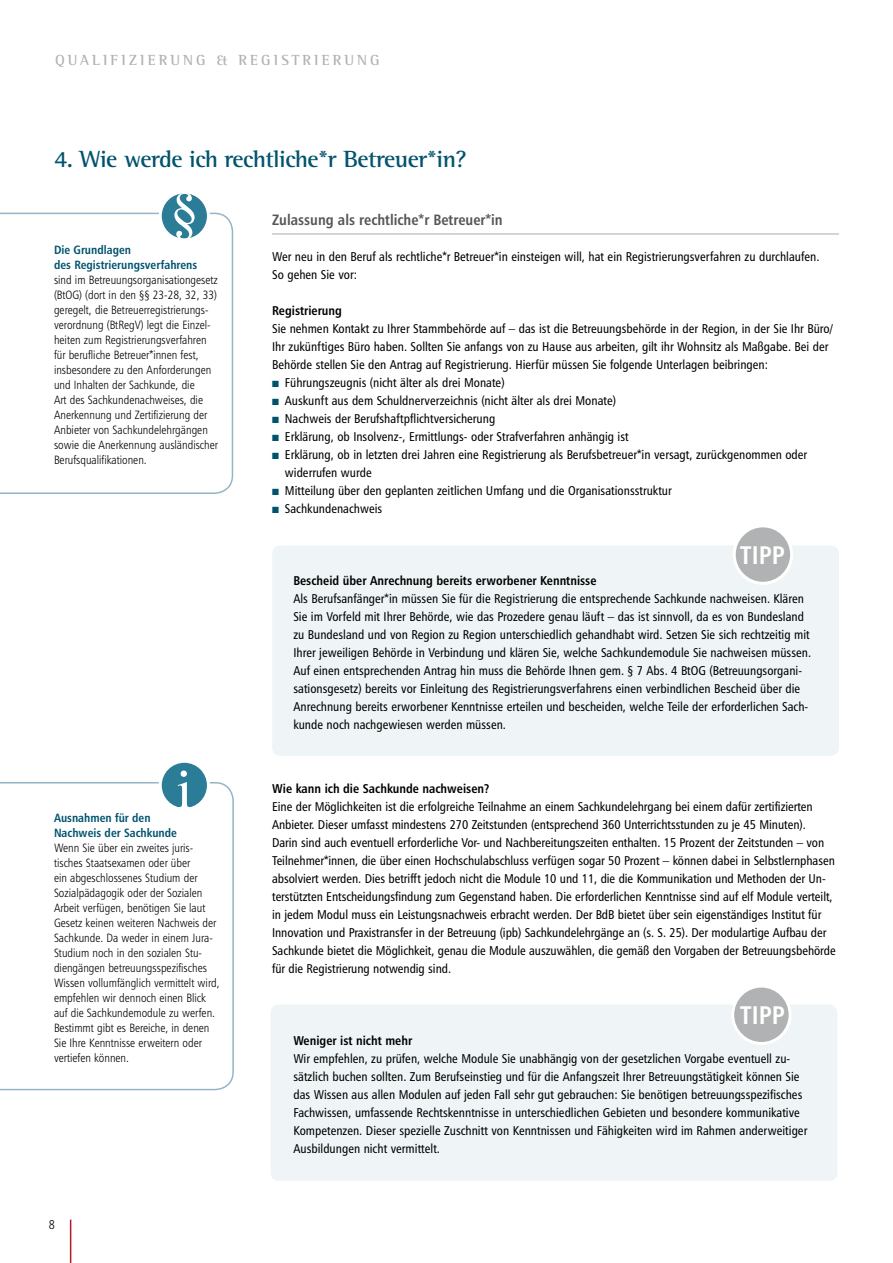
<style>
.page{position:relative;width:893px;height:1263px;background:#fff}
.page>*{position:absolute;margin:0;border:0;box-sizing:border-box;transform-origin:0 0}
.t1{font:57px "Times";color:#fff}
.t2{font:25.5px "Humanist 777 BT Bold Condensed B";color:#fff}
.t3{font:700 24px "Rotis Semi Serif";letter-spacing:-.02em;color:#00536e}
.t4{font:15px "Humanist 777 BT Bold Condensed B";color:#565655}
.t5{font:700 15px "Rotis Semi Serif";letter-spacing:.2em;color:#b1b2b3}
.t6{font:12.75px/18px "Humanist 777 BT Roman Condensed B";color:#000}
.t7{font:12.75px "Humanist 777 BT Bold Condensed B";color:#000}
.t8{font:12.75px "Humanist 777 BT Light Condensed B";color:#000}
.t9{font:12px/15px "Humanist 777 BT Light Condensed B";color:#000}
.t10{font:12px/15px "Humanist 777 BT Bold Condensed B";color:#00536e}
.s1{color:#00536e}
</style>
<div class="page">
<hr style="left:70px;top:1219px;width:1px;height:44px;background:#b51b26">
<div style="left:272px;top:545px;width:567px;height:211px;background:#eff5f6;border-radius:9px"></div>
<div style="left:734px;top:526px;width:58px;height:57px;background:#b1b2b3;border-radius:50%"></div>
<div style="left:733px;top:524px;width:60px;height:61px;border:3px solid #fff;border-radius:50%"></div>
<hr style="left:272px;top:233px;width:567px;height:2px;background:#c5c6c6">
<svg style="left:0;top:213px;width:233px;height:281px"></svg>
<div style="left:160px;top:192px;width:48px;height:48px;background:#2b7c96;border-radius:50%"></div>
<div style="left:159px;top:190px;width:51px;height:52px;border:3px solid #fff;border-radius:50%"></div>
<svg style="left:0;top:782px;width:234px;height:308px"></svg>
<div style="left:160px;top:761px;width:48px;height:48px;background:#2b7c96;border-radius:50%"></div>
<div style="left:159px;top:760px;width:51px;height:51px;border:3px solid #fff;border-radius:50%"></div>
<svg style="left:178px;top:770px;width:13px;height:38px"></svg>
<div style="left:271px;top:1004px;width:566px;height:177px;background:#eff5f6;border-radius:9px"></div>
<div style="left:733px;top:986px;width:57px;height:57px;background:#b1b2b3;border-radius:50%"></div>
<div style="left:731px;top:984px;width:61px;height:61px;border:3px solid #fff;border-radius:50%"></div>
<p class="t5" style="left:55px;top:51px;width:35px">Quali</p>
<p class="t5" style="left:111px;top:51px;width:85px">fizier ung</p>
<p class="t5" style="left:217px;top:51px;width:85px">&amp; Regi stri</p>
<p class="t5" style="left:322px;top:51px;width:48px">er ung</p>
<h3 class="t3" style="left:54px;top:144px;width:414px">4. Wie werde ich rechtliche*r Betreuer*in?</h3>
<h1 class="t1" style="left:170px;top:159px;width:30px">§</h1>
<p class="t10" style="left:54px;top:242px;width:145px">Die Grundlagen<br>des Registrierungsverfahrens</p>
<p class="t9" style="left:54px;top:272px;width:165px">sind im Betreuungsorganisationgesetz (BtOG) (dort in den §§ 23-28, 32, 33) geregelt, die Betreuerregistrierungs&shy;verordnung (BtRegV) legt die Einzel&shy;heiten zum Registrierungsverfahren für berufliche Betreuer*innen fest, insbesondere zu den Anforderungen und Inhalten der Sachkunde, die<br>Art des Sachkundenachweises, die Anerkennung und Zertifizierung der Anbieter von Sachkundelehrgängen sowie die Anerkennung ausländischer Berufsqualifikationen.</p>
<p class="t10" style="left:54px;top:810px;width:124px">Ausnahmen für den<br>Nachweis der Sachkunde</p>
<p class="t9" style="left:54px;top:840px;width:167px">Wenn Sie über ein zweites juris&shy;tisches Staatsexamen oder über<br>ein abgeschlossenes Studium der Sozialpädagogik oder der Sozialen Arbeit verfügen, benötigen Sie laut Gesetz keinen weiteren Nachweis der Sachkunde. Da weder in einem Jura-Studium noch in den sozialen Stu&shy;diengängen betreuungsspezifisches Wissen vollumfänglich vermittelt wird, empfehlen wir dennoch einen Blick auf die Sachkundemodule zu werfen.<br>Bestimmt gibt es Bereiche, in denen Sie Ihre Kenntnisse erweitern oder vertiefen können.</p>
<p class="t8" style="left:49px;top:1217px;width:8px">8</p>
<p class="t4" style="left:272px;top:210px;width:232px">Zulassung als rechtliche*r Betreuer*in</p>
<p class="t6" style="left:272px;top:247px;width:549px">Wer neu in den Beruf als rechtliche*r Betreuer*in einsteigen will, hat ein Registrierungsverfahren zu durchlaufen.<br>So gehen Sie vor:</p>
<p class="t7" style="left:272px;top:302px;width:71px">Registrierung</p>
<p class="t6" style="left:272px;top:319px;width:562px">Sie nehmen Kontakt zu Ihrer Stammbehörde auf – das ist die Betreuungsbehörde in der Region, in der Sie Ihr Büro/<br>Ihr zukünftiges Büro haben. Sollten Sie anfangs von zu Hause aus arbeiten, gilt ihr Wohnsitz als Maßgabe. Bei der<br>Behörde stellen Sie den Antrag auf Registrierung. Hierfür müssen Sie folgende Unterlagen beibringen:</p>
<p class="t6" style="left:272px;top:373px;width:234px"><span class="s1">■</span> Führungszeugnis (nicht älter als drei Monate)</p>
<p class="t6" style="left:272px;top:391px;width:345px"><span class="s1">■</span> Auskunft aus dem Schuldnerverzeichnis (nicht älter als drei Monate)</p>
<p class="t6" style="left:272px;top:409px;width:225px"><span class="s1">■</span> Nachweis der Berufshaftpflichtversicherung</p>
<p class="t6" style="left:272px;top:427px;width:358px"><span class="s1">■</span> Erklärung, ob Insolvenz-, Ermittlungs- oder Strafverfahren anhängig ist</p>
<p class="t6" style="left:285px;top:445px;width:524px;text-indent:-13px"><span class="s1">■</span> Erklärung, ob in letzten drei Jahren eine Registrierung als Berufsbetreuer*in versagt, zurückgenommen oder widerrufen wurde</p>
<p class="t6" style="left:272px;top:481px;width:401px"><span class="s1">■</span> Mitteilung über den geplanten zeitlichen Umfang und die Organisationsstruktur</p>
<p class="t6" style="left:272px;top:499px;width:112px"><span class="s1">■</span> Sachkundenachweis</p>
<h2 class="t2" style="left:740px;top:539px;width:46px">TIPP</h2>
<p class="t7" style="left:293px;top:572px;width:305px">Bescheid über Anrechnung bereits erworbener Kenntnisse</p>
<p class="t6" style="left:293px;top:589px;width:519px">Als Berufsanfänger*in müssen Sie für die Registrierung die entsprechende Sachkunde nachweisen. Klären Sie im Vorfeld mit Ihrer Behörde, wie das Prozedere genau läuft – das ist sinnvoll, da es von Bundesland zu Bundesland und von Region zu Region unterschiedlich gehandhabt wird. Setzen Sie sich rechtzeitig mit Ihrer jeweiligen Behörde in Verbindung und klären Sie, welche Sachkundemodule Sie nachweisen müssen.<br>Auf einen entsprechenden Antrag hin muss die Behörde Ihnen gem. § 7 Abs. 4 BtOG (Betreuungsorgani&shy;sationsgesetz) bereits vor Einleitung des Registrierungsverfahrens einen verbindlichen Bescheid über die Anrechnung bereits erworbener Kenntnisse erteilen und bescheiden, welche Teile der erforderlichen Sach&shy;kunde noch nachgewiesen werden müssen.</p>
<p class="t7" style="left:272px;top:781px;width:219px">Wie kann ich die Sachkunde nachweisen?</p>
<p class="t6" style="left:272px;top:798px;width:565px">Eine der Möglichkeiten ist die erfolgreiche Teilnahme an einem Sachkundelehrgang bei einem dafür zertifizierten Anbieter. Dieser umfasst mindestens 270 Zeitstunden (entsprechend 360 Unterrichtsstunden zu je 45 Minuten).<br>Darin sind auch eventuell erforderliche Vor- und Nachbereitungszeiten enthalten. 15 Prozent der Zeitstunden – von Teilnehmer*innen, die über einen Hochschulabschluss verfügen sogar 50 Prozent – können dabei in Selbstlernphasen absolviert werden. Dies betrifft jedoch nicht die Module 10 und 11, die die Kommunikation und Methoden der Un&shy;terstützten Entscheidungsfindung zum Gegenstand haben. Die erforderlichen Kenntnisse sind auf elf Module verteilt, in jedem Modul muss ein Leistungsnachweis erbracht werden. Der BdB bietet über sein eigenständiges Institut für Innovation und Praxistransfer in der Betreuung (ipb) Sachkundelehrgänge an (s. S. 25). Der modulartige Aufbau der Sachkunde bietet die Möglichkeit, genau die Module auszuwählen, die gemäß den Vorgaben der Betreuungsbehörde für die Registrierung notwendig sind.</p>
<h2 class="t2" style="left:740px;top:999px;width:46px">TIPP</h2>
<p class="t7" style="left:293px;top:1033px;width:120px">Weniger ist nicht mehr</p>
<p class="t6" style="left:293px;top:1050px;width:515px">Wir empfehlen, zu prüfen, welche Module Sie unabhängig von der gesetzlichen Vorgabe eventuell zu&shy;sätzlich buchen sollten. Zum Berufseinstieg und für die Anfangszeit Ihrer Betreuungstätigkeit können Sie das Wissen aus allen Modulen auf jeden Fall sehr gut gebrauchen: Sie benötigen betreuungsspezifisches Fachwissen, umfassende Rechtskenntnisse in unterschiedlichen Gebieten und besondere kommunikative Kompetenzen. Dieser spezielle Zuschnitt von Kenntnissen und Fähigkeiten wird im Rahmen anderweitiger Ausbildungen nicht vermittelt.</p>
</div>
